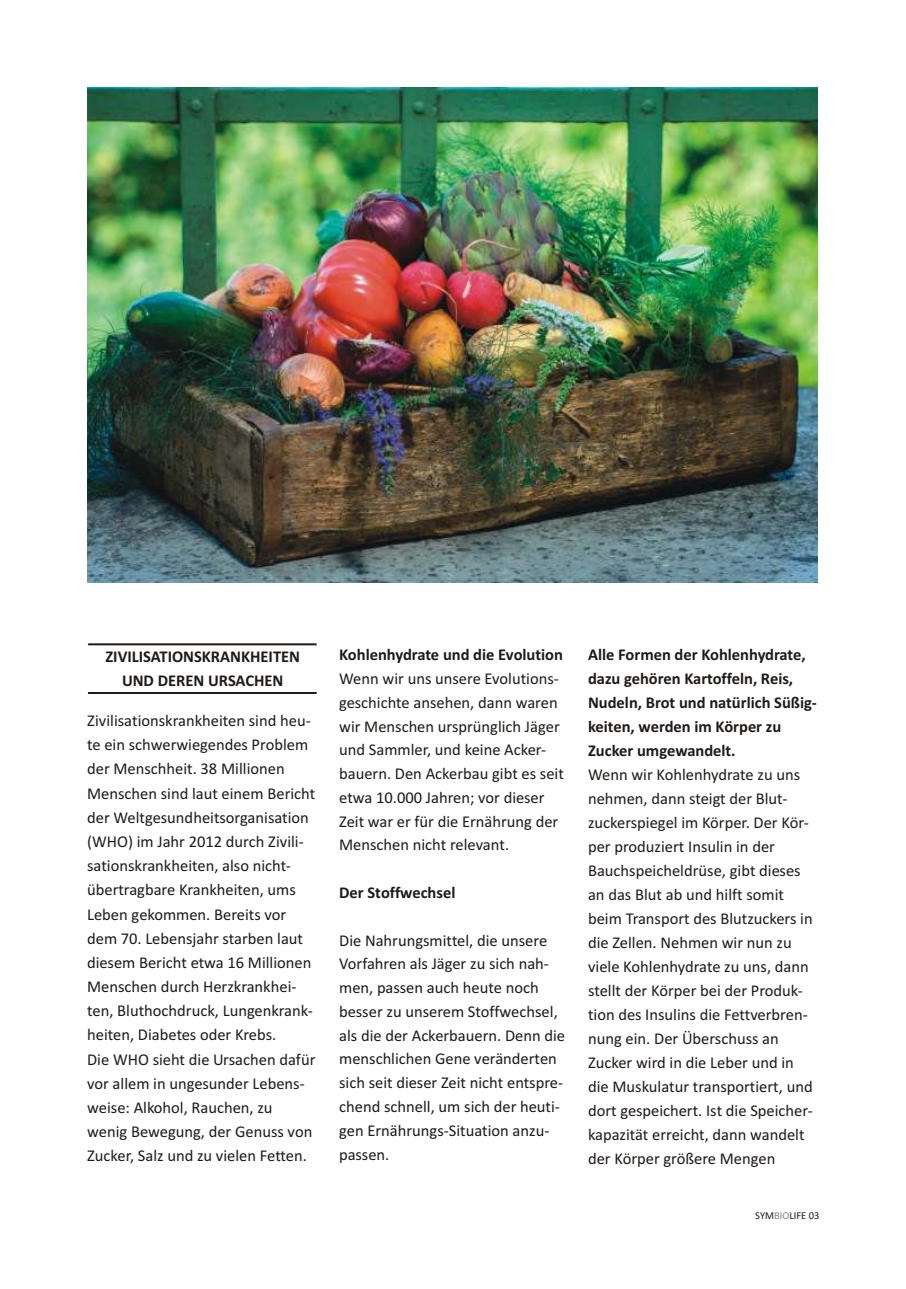
<style>
.page{position:relative;width:906px;height:1289px;background:#fff}
.page>*{position:absolute;margin:0;border:0;box-sizing:border-box;transform-origin:0 0}
.t1{font:16.5px/24.2px "Calibri";color:#1f1a17}
.t2{font:700 16.5px/24px "Calibri";color:#1f1a17}
.t3{font:10.5px "Calibri";color:#1f1a17}
.s1{color:#828282}
</style>
<div class="page">
<img style="left:87px;top:87px;width:731px;height:496px">
<div style="left:88px;top:643px;width:229px;height:2px;border:2px solid #1f1a17"></div>
<div style="left:88px;top:692px;width:229px;height:2px;border:2px solid #1f1a17"></div>
<p class="t2" style="left:105px;top:645px;width:196px;text-align:center">ZIVILISATIONSKRANKHEITEN<br>UND DEREN URSACHEN</p>
<p class="t1" style="left:87px;top:710px;width:230px">Zivilisationskrankheiten sind heu&shy;te ein schwerwiegendes Problem der Menschheit. 38 Millionen<br>Menschen sind laut einem Bericht der Weltgesundheitsorganisation (WHO) im Jahr 2012 durch Zivili&shy;sationskrankheiten, also nicht&shy;übertragbare Krankheiten, ums<br>Leben gekommen. Bereits vor dem 70. Lebensjahr starben laut diesem Bericht etwa 16 Millionen<br>Menschen durch Herzkrankhei&shy;ten, Bluthochdruck, Lungenkrank&shy;heiten, Diabetes oder Krebs.<br>Die WHO sieht die Ursachen dafür vor allem in ungesunder Lebens&shy;weise: Alkohol, Rauchen, zu wenig Bewegung, der Genuss von<br>Zucker, Salz und zu vielen Fetten.</p>
<p class="t2" style="left:339px;top:644px;width:225px">Kohlenhydrate und die Evolution</p>
<p class="t1" style="left:339px;top:668px;width:226px;line-height:23.7px">Wenn wir uns unsere Evolutions&shy;geschichte ansehen, dann waren wir Menschen ursprünglich Jäger und Sammler, und keine Acker&shy;bauern. Den Ackerbau gibt es seit etwa 10.000 Jahren; vor dieser<br>Zeit war er für die Ernährung der<br>Menschen nicht relevant.</p>
<p class="t2" style="left:339px;top:882px;width:118px">Der Stoffwechsel</p>
<p class="t1" style="left:339px;top:929px;width:227px;line-height:23.7px">Die Nahrungsmittel, die unsere<br>Vorfahren als Jäger zu sich nah&shy;men, passen auch heute noch besser zu unserem Stoffwechsel, als die der Ackerbauern. Denn die menschlichen Gene veränderten sich seit dieser Zeit nicht entspre&shy;chend schnell, um sich der heuti&shy;gen Ernährungs-Situation anzu&shy;passen.</p>
<p class="t2" style="left:588px;top:644px;width:230px">Alle Formen der Kohlenhydrate, dazu gehören Kartoffeln, Reis,<br>Nudeln, Brot und natürlich Süßig&shy;keiten, werden im Körper zu<br>Zucker umgewandelt.</p>
<p class="t1" style="left:588px;top:764px;width:226px">Wenn wir Kohlenhydrate zu uns nehmen, dann steigt der Blut&shy;zuckerspiegel im Körper. Der Kör&shy;per produziert Insulin in der<br>Bauchspeicheldrüse, gibt dieses an das Blut ab und hilft somit beim Transport des Blutzuckers in die Zellen. Nehmen wir nun zu viele Kohlenhydrate zu uns, dann stellt der Körper bei der Produk&shy;tion des Insulins die Fettverbren&shy;nung ein. Der Überschuss an<br>Zucker wird in die Leber und in die Muskulatur transportiert, und dort gespeichert. Ist die Speicher&shy;kapazität erreicht, dann wandelt der Körper größere Mengen</p>
<p class="t3" style="left:755px;top:1211px;width:66px">SYM<span class="s1">BIO</span>LIFE 03</p>
</div>
